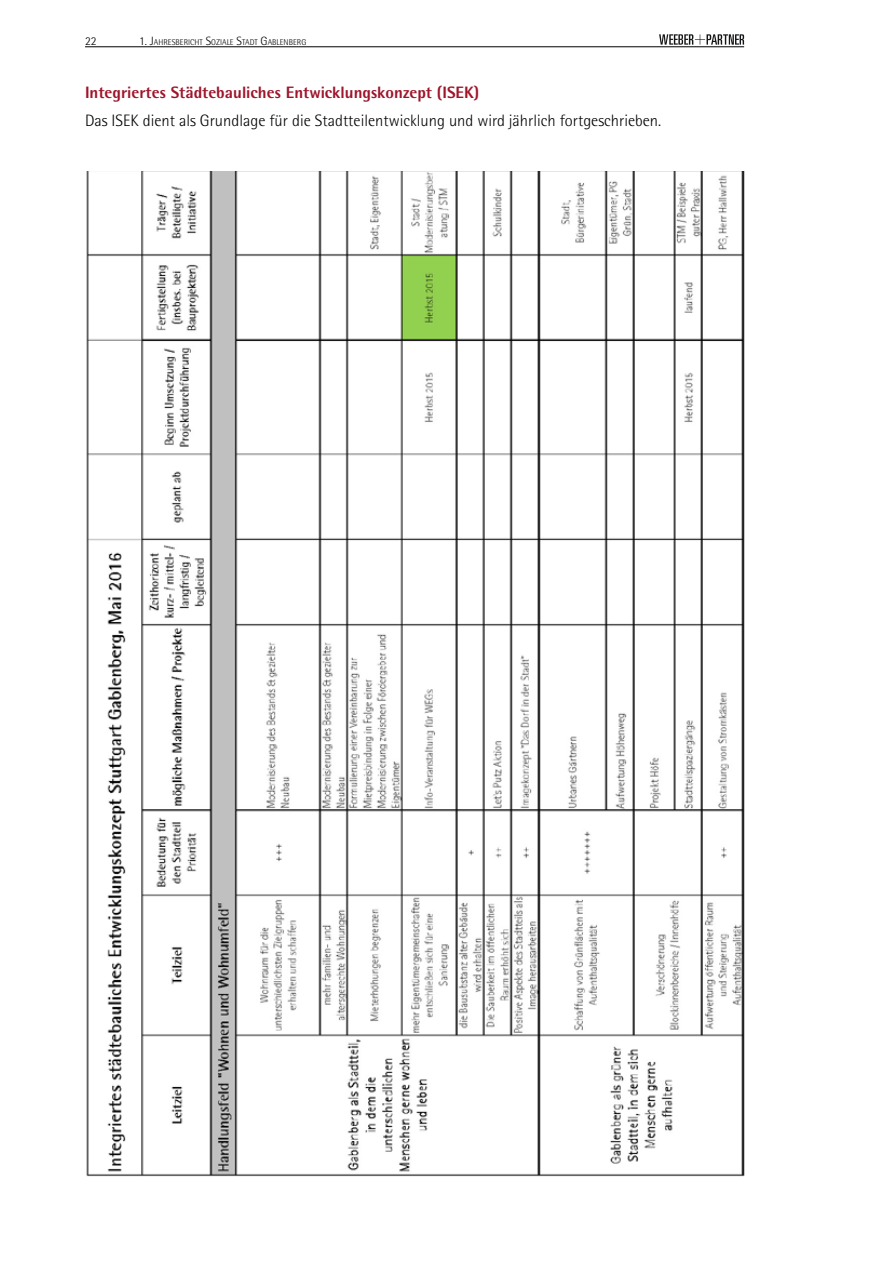
<style>
.page{position:relative;width:893px;height:1263px;background:#fff}
.page>*{position:absolute;margin:0;border:0;box-sizing:border-box;transform-origin:0 0}
.t1{font:300 16.5px "AT Rotis Semi Sans";color:#000}
.t2{font:800 16.5px "AT Rotis Semi Sans";color:#9e152b}
.t3{font:300 12px "AT Rotis Semi Sans";color:#000}
.t4{font:300 8.4px "AT Rotis Semi Sans";color:#000}
.s1{font-size:12px}
</style>
<div class="page">
<svg style="left:659px;top:34px;width:85px;height:11px"></svg>
<hr style="left:85px;top:46px;width:659px;height:1px;background:#000">
<img style="left:86px;top:171px;width:658px;height:1006px">
<p class="t3" style="left:85px;top:34px;width:13px">22</p>
<p class="t4" style="left:139px;top:37px;width:168px"><span class="s1">1. J</span>AHRESBERICHT <span class="s1">S</span>OZIALE <span class="s1">S</span>TADT <span class="s1">G</span>ABLENBERG</p>
<p class="t2" style="left:85px;top:82px;width:396px">Integriertes Städtebauliches Entwicklungskonzept (ISEK)</p>
<p class="t1" style="left:85px;top:111px;width:578px">Das ISEK dient als Grundlage für die Stadtteilentwicklung und wird jährlich fortgeschrieben.</p>
</div>
